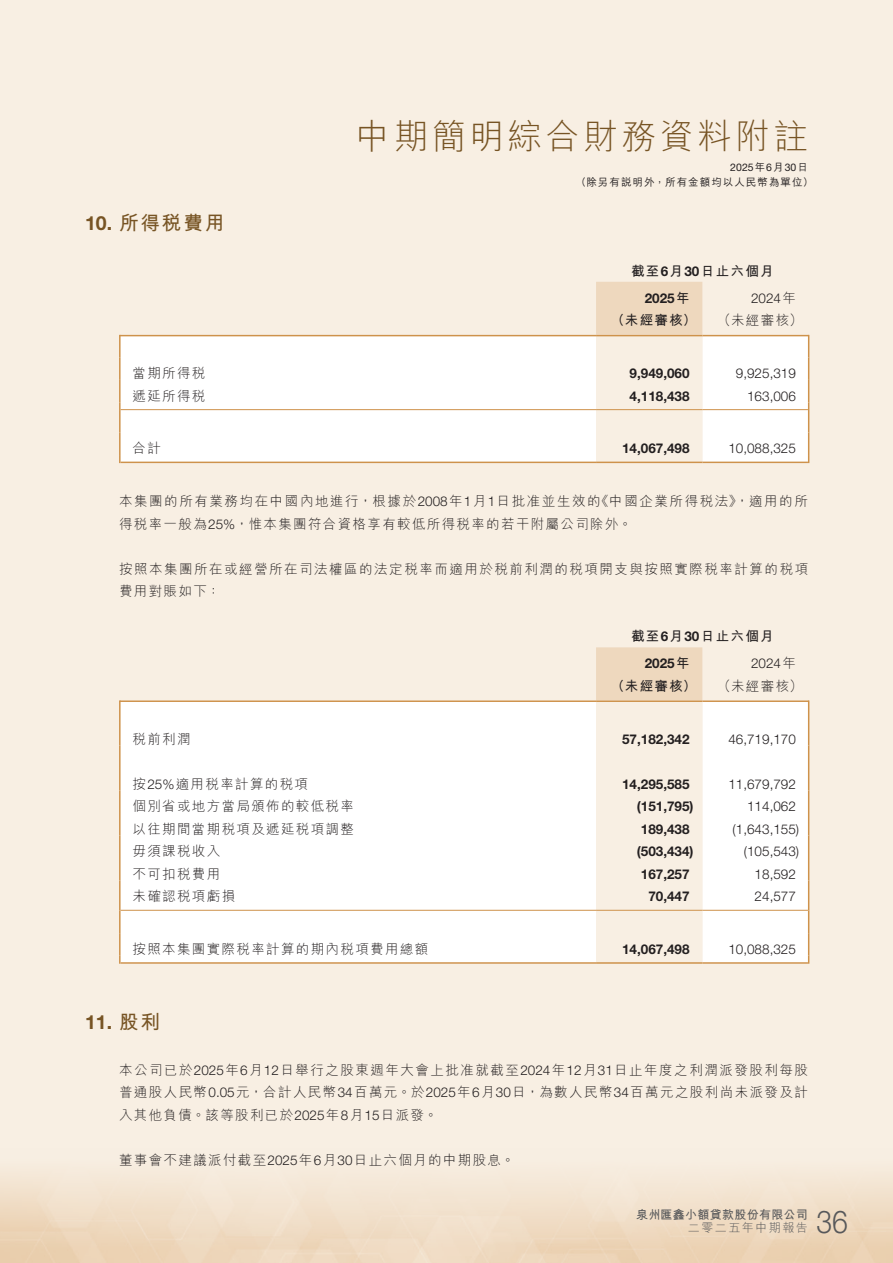
<style>
.page{position:relative;width:893px;height:1263px;background:#f8efe3}
.page>*{position:absolute;margin:0;border:0;box-sizing:border-box;transform-origin:0 0}
.t1{font:300 34.5px "M Hei HK";letter-spacing:.1em;color:#775424}
.t2{font:300 31.5px "Helvetica Neue LT Std";color:#57585a;scale:.9 1}
.t3{font:700 19.5px "M Hei HK";letter-spacing:.1em;color:#775424}
.t4{font:700 19.5px "Helvetica Neue LT Std";color:#775424}
.t5{font:300 13.5px/22.5px "M Hei HK";letter-spacing:.1em;color:#231f20}
.t6{font:700 13.5px "Helvetica Neue LT Std";color:#231f20}
.t7{font:300 13.5px "Helvetica Neue LT Std";color:#231f20}
.t8{font:700 13.5px "M Hei HK";letter-spacing:.1em;color:#231f20}
.t9{font:700 12px "M Hei HK";letter-spacing:.025em;color:#57585a}
.t10{font:300 12px "M Hei HK";letter-spacing:.125em;color:#57585a}
.t11{font:500 10.5px "M Hei HK";letter-spacing:.1em;color:#231f20}
.t12{font:10.5px "Helvetica Neue LT Std";color:#231f20}
.s1{font-family:"M Hei HK";font-weight:500}
.s2{font-family:"Helvetica Neue LT Std"}
.s3{font-family:"M Hei HK"}
</style>
<div class="page">
<div style="left:121px;top:336px;width:687px;height:126px;background:#fff"></div>
<svg style="left:596px;top:282px;width:106px;height:180px"></svg>
<hr style="left:119px;top:335px;width:2px;height:22px;background:#ce924b">
<hr style="left:119px;top:357px;width:2px;height:23px;background:#ce924b">
<hr style="left:119px;top:380px;width:2px;height:22px;background:#ce924b">
<svg style="left:119px;top:402px;width:2px;height:8px"></svg>
<hr style="left:119px;top:410px;width:2px;height:22px;background:#ce924b">
<hr style="left:119px;top:432px;width:2px;height:23px;background:#ce924b">
<svg style="left:119px;top:455px;width:2px;height:8px"></svg>
<svg style="left:808px;top:336px;width:1px;height:127px"></svg>
<hr style="left:120px;top:335px;width:476px;height:1px;background:#ce924b">
<hr style="left:596px;top:335px;width:106px;height:1px;background:#ce924b">
<hr style="left:702px;top:335px;width:107px;height:1px;background:#ce924b">
<hr style="left:121px;top:409px;width:475px;height:1px;background:#ce924b">
<hr style="left:596px;top:409px;width:106px;height:1px;background:#ce924b">
<hr style="left:702px;top:409px;width:106px;height:1px;background:#ce924b">
<hr style="left:121px;top:462px;width:475px;height:1px;background:#ce924b">
<hr style="left:596px;top:462px;width:106px;height:1px;background:#ce924b">
<hr style="left:702px;top:462px;width:106px;height:1px;background:#ce924b">
<div style="left:121px;top:702px;width:687px;height:260px;background:#fff"></div>
<svg style="left:596px;top:647px;width:106px;height:315px"></svg>
<hr style="left:119px;top:700px;width:2px;height:23px;background:#ce924b">
<hr style="left:119px;top:723px;width:2px;height:22px;background:#ce924b">
<hr style="left:119px;top:745px;width:2px;height:23px;background:#ce924b">
<hr style="left:119px;top:768px;width:2px;height:22px;background:#ce924b">
<hr style="left:119px;top:790px;width:2px;height:23px;background:#ce924b">
<hr style="left:119px;top:813px;width:2px;height:22px;background:#ce924b">
<hr style="left:119px;top:835px;width:2px;height:23px;background:#ce924b">
<hr style="left:119px;top:858px;width:2px;height:22px;background:#ce924b">
<hr style="left:119px;top:880px;width:2px;height:23px;background:#ce924b">
<svg style="left:119px;top:903px;width:2px;height:8px"></svg>
<hr style="left:119px;top:911px;width:2px;height:22px;background:#ce924b">
<hr style="left:119px;top:933px;width:2px;height:23px;background:#ce924b">
<svg style="left:119px;top:956px;width:2px;height:8px"></svg>
<svg style="left:808px;top:702px;width:1px;height:262px"></svg>
<hr style="left:120px;top:700px;width:476px;height:2px;background:#ce924b">
<hr style="left:596px;top:700px;width:106px;height:2px;background:#ce924b">
<hr style="left:702px;top:700px;width:107px;height:2px;background:#ce924b">
<hr style="left:121px;top:910px;width:475px;height:1px;background:#ce924b">
<hr style="left:596px;top:910px;width:106px;height:1px;background:#ce924b">
<hr style="left:702px;top:910px;width:106px;height:1px;background:#ce924b">
<hr style="left:121px;top:962px;width:475px;height:2px;background:#ce924b">
<hr style="left:596px;top:962px;width:106px;height:2px;background:#ce924b">
<hr style="left:702px;top:962px;width:106px;height:2px;background:#ce924b">
<h1 class="t1" style="left:356px;top:119px;width:453px">中期簡明綜合財務資料附註</h1>
<p class="t12" style="left:730px;top:161px;width:79px">2025<span class="s1">年</span>6<span class="s1">月</span>30<span class="s1">日</span></p>
<p class="t11" style="left:576px;top:174px;width:239px">（除另有說明外，所有金額均以人民幣為單位(</p>
<h3 class="t3" style="left:85px;top:209px;width:141px"><span class="s2">10.</span> 所得稅費用</h3>
<p class="t8" style="left:631px;top:261px;width:144px">截至<span class="s2">6</span>月<span class="s2">30</span>日止六個月</p>
<p class="t7" style="left:751px;top:289px;width:46px">2024<span class="s3">年</span></p>
<p class="t6" style="left:645px;top:289px;width:46px">2025<span class="s3">年</span></p>
<p class="t8" style="left:611px;top:310px;width:87px">（未經審核）</p>
<p class="t5" style="left:718px;top:309px;width:87px">（未經審核(</p>
<p class="t5" style="left:133px;top:362px;width:74px">當期所得稅</p>
<p class="t6" style="left:630px;top:365px;width:62px">9,949,060</p>
<p class="t7" style="left:736px;top:365px;width:62px">9,925,319</p>
<p class="t5" style="left:133px;top:384px;width:74px">遞延所得稅</p>
<p class="t6" style="left:630px;top:387px;width:62px">4,118,438</p>
<p class="t7" style="left:747px;top:388px;width:50px">163,006</p>
<p class="t5" style="left:133px;top:437px;width:30px">合計</p>
<p class="t6" style="left:622px;top:440px;width:69px">14,067,498</p>
<p class="t7" style="left:728px;top:440px;width:69px">10,088,325</p>
<p class="t5" style="left:119px;top:490px;width:515px">本集團的所有業務均在中國內地進行，根據於<span class="s2">2008</span>年<span class="s2">1</span>月<span class="s2">1</span>日批准並生效的<br>得稅率一般為<span class="s2">25%</span>，惟本集團符合資格享有較低所得稅率的若干附屬公司除外。</p>
<p class="t5" style="left:119px;top:557px;width:691px">按照本集團所在或經營所在司法權區的法定稅率而適用於稅前利潤的稅項開支與按照實際稅率計算的稅項費用對賬如下：</p>
<p class="t8" style="left:631px;top:627px;width:144px">截至<span class="s2">6</span>月<span class="s2">30</span>日止六個月</p>
<p class="t7" style="left:751px;top:655px;width:46px">2024<span class="s3">年</span></p>
<p class="t5" style="left:595px;top:490px;width:214px">《中國企業所得稅法，》適用的所</p>
<p class="t6" style="left:645px;top:655px;width:46px">2025<span class="s3">年</span></p>
<p class="t8" style="left:611px;top:676px;width:87px">（未經審核）</p>
<p class="t5" style="left:718px;top:674px;width:87px">（未經審核(</p>
<p class="t5" style="left:133px;top:727px;width:60px">稅前利潤</p>
<p class="t6" style="left:622px;top:731px;width:69px">57,182,342</p>
<p class="t7" style="left:728px;top:731px;width:69px">46,719,170</p>
<p class="t5" style="left:133px;top:772px;width:177px">按<span class="s2">25%</span>適用稅率計算的稅項</p>
<p class="t6" style="left:622px;top:776px;width:69px">14,295,585</p>
<p class="t7" style="left:728px;top:776px;width:69px">11,679,792</p>
<p class="t5" style="left:133px;top:795px;width:223px">個別省或地方當局頒佈的較低稅率</p>
<p class="t6" style="left:637px;top:798px;width:58px">)151,795(</p>
<p class="t7" style="left:747px;top:798px;width:50px">114,062</p>
<p class="t5" style="left:133px;top:817px;width:223px">以往期間當期稅項及遞延稅項調整</p>
<p class="t6" style="left:641px;top:821px;width:50px">189,438</p>
<p class="t7" style="left:733px;top:821px;width:68px">)1,643,155(</p>
<p class="t5" style="left:133px;top:840px;width:89px">毋須課稅收入</p>
<p class="t6" style="left:637px;top:843px;width:58px">)503,434(</p>
<p class="t7" style="left:744px;top:843px;width:57px">)105,543(</p>
<p class="t5" style="left:133px;top:862px;width:89px">不可扣稅費用</p>
<p class="t6" style="left:641px;top:866px;width:50px">167,257</p>
<p class="t7" style="left:755px;top:866px;width:43px">18,592</p>
<p class="t5" style="left:133px;top:885px;width:104px">未確認稅項虧損</p>
<p class="t6" style="left:648px;top:888px;width:43px">70,447</p>
<p class="t7" style="left:755px;top:888px;width:43px">24,577</p>
<p class="t5" style="left:133px;top:937px;width:297px">按照本集團實際稅率計算的期內稅項費用總額</p>
<p class="t6" style="left:622px;top:941px;width:69px">14,067,498</p>
<p class="t7" style="left:728px;top:941px;width:69px">10,088,325</p>
<h3 class="t4" style="left:85px;top:1010px;width:76px">11. <span class="s3">股利</span></h3>
<p class="t5" style="left:119px;top:1058px;width:690px;text-align:justify">本公司已於<span class="s2">2025</span>年<span class="s2">6</span>月<span class="s2">12</span>日舉行之股東週年大會上批准就截至<span class="s2">2024</span>年<span class="s2">12</span>月<span class="s2">31</span>日止年度之利潤派發股利每股普通股人民幣<span class="s2">0.05</span>元，合計人民幣<span class="s2">34</span>百萬元。於<span class="s2">2025</span>年<span class="s2">6</span>月<span class="s2">30</span>日，為數人民幣<span class="s2">34</span>百萬元之股利尚未派發及計入其他負債。該等股利已於<span class="s2">2025</span>年<span class="s2">8</span>月<span class="s2">15</span>日派發。</p>
<p class="t5" style="left:119px;top:1148px;width:397px">董事會不建議派付截至<span class="s2">2025</span>年<span class="s2">6</span>月<span class="s2">30</span>日止六個月的中期股息。</p>
<p class="t9" style="left:636px;top:1205px;width:173px">泉州匯鑫小額貸款股份有限公司</p>
<h2 class="t2" style="left:816px;top:1203px;width:37px">36</h2>
<p class="t10" style="left:688px;top:1221px;width:121px">二零二五年中期報告</p>
</div>
